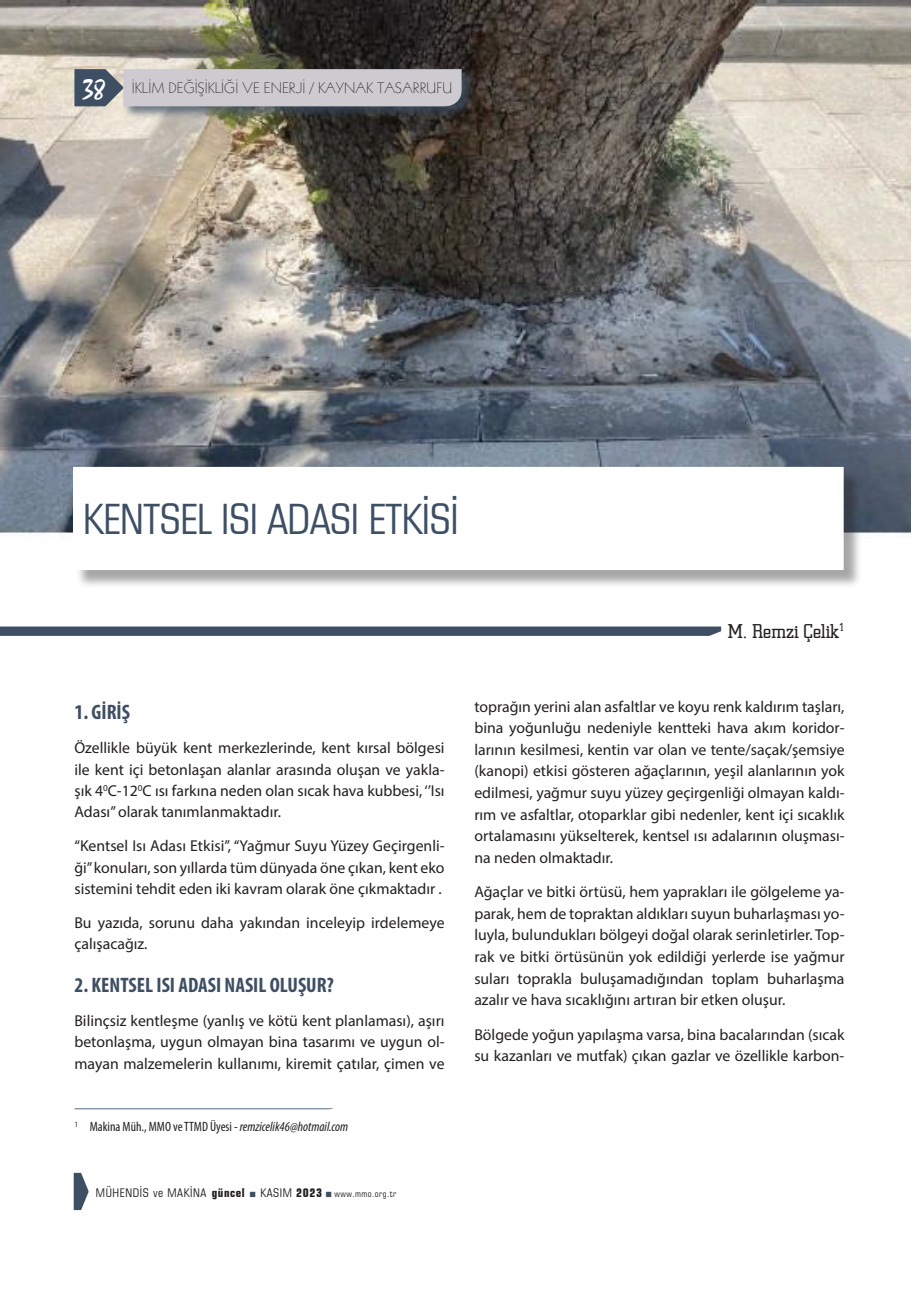
<style>
.page{position:relative;width:919px;height:1289px;background:#fff}
.page>*{position:absolute;margin:0;border:0;box-sizing:border-box;transform-origin:0 0}
.t1{font:condensed 42px "Square 721 BT";letter-spacing:-.01em;color:#3e4f64}
.t2{font:700 condensed 21px "Myriad Pro";color:#3e4f64}
.t3{font:300 20.25px "Square Slabserif 711 BT";color:#231f20}
.t4{font:15.75px/21.6px "Myriad Pro";color:#231f20;text-align:justify}
.t5{font:15px "Geometric 231 BT Light C";color:#231f20}
.t6{font:condensed 13.5px "Myriad Pro";color:#231f20}
.t7{font:condensed 12px "Square 721 BT";letter-spacing:.05em;color:#231f20}
.t8{font:condensed 9px "Square 721 BT";letter-spacing:.05em;color:#231f20}
.s1{font-family:"TR Mystical Plain";font-size:27px;color:#fff}
.s2{font-style:italic}
.s3{font-weight:700}
.s4{font-size:12px}
.s5{font-weight:700;font-size:12px}
</style>
<div class="page">
<img style="left:0;top:0;width:910px;height:535px">
<div style="left:121px;top:67px;width:355px;height:53px;background:#3e4f64;opacity:.75"></div>
<svg style="left:74px;top:69px;width:387px;height:37px;background:#bfbdc4"></svg>
<svg style="left:74px;top:1172px;width:14px;height:37px"></svg>
<svg style="left:75px;top:1108px;width:258px;height:1px"></svg>
<svg style="left:0;top:626px;width:721px;height:10px;background:#4a5a6e"></svg>
<div style="left:76px;top:469px;width:786px;height:119px;background:#231f20;opacity:.4"></div>
<div style="left:74px;top:467px;width:768px;height:102px;background:#fff"></div>
<p class="t5" style="left:82px;top:79px;width:371px"><span class="s1">38</span> İKLİM DEĞİŞİKLİĞİ VE ENERJİ / KAYNAK TASARRUFU</p>
<h1 class="t1" style="left:83px;top:494px;width:377px">KENTSEL ISI ADASI ETKİSİ</h1>
<h2 class="t2" style="left:74px;top:699px;width:57px">1. GİRİŞ</h2>
<p class="t4" style="left:74px;top:737px;width:371px">Özellikle büyük kent merkezlerinde, kent kırsal bölgesi ile kent içi betonlaşan alanlar arasında oluşan ve yakla&shy;şık 4<sup>0</sup>C-12<sup>0</sup>C ısı farkına neden olan sıcak hava kubbesi, ‘’Isı Adası’’ olarak tanımlanmaktadır.</p>
<p class="t4" style="left:74px;top:835px;width:371px">“Kentsel Isı Adası Etkisi”, “Yağmur Suyu Yüzey Geçirgenli&shy;ği” konuları, son yıllarda tüm dünyada öne çıkan, kent eko sistemini tehdit eden iki kavram olarak öne çıkmaktadır .</p>
<p class="t4" style="left:74px;top:911px;width:371px">Bu yazıda, sorunu daha yakından inceleyip irdelemeye çalışacağız.</p>
<h2 class="t2" style="left:74px;top:971px;width:261px">2. KENTSEL ISI ADASI NASIL OLUŞUR?</h2>
<p class="t4" style="left:74px;top:1009px;width:371px">Bilinçsiz kentleşme (yanlış ve kötü kent planlaması), aşırı betonlaşma, uygun olmayan bina tasarımı ve uygun ol&shy;mayan malzemelerin kullanımı, kiremit çatılar, çimen ve</p>
<p class="t6" style="left:75px;top:1118px;width:275px"><sup>1</sup> Makina Müh., MMO ve TTMD Üyesi - <span class="s2">remzicelik46@hotmail.com</span></p>
<p class="t7" style="left:96px;top:1185px;width:150px">MÜHENDİS ve MAKİNA <span class="s3">güncel</span></p>
<p class="t8" style="left:260px;top:1188px;width:137px"><span class="s4">KASIM</span> <span class="s5">2023</span> www.mmo.org.tr</p>
<p class="t3" style="left:727px;top:618px;width:118px">M. Remzi Çelik<sup>1</sup></p>
<p class="t4" style="left:474px;top:695px;width:371px">toprağın yerini alan asfaltlar ve koyu renk kaldırım taşları, bina yoğunluğu nedeniyle kentteki hava akım koridor&shy;larının kesilmesi, kentin var olan ve tente/saçak/şemsiye (kanopi) etkisi gösteren ağaçlarının, yeşil alanlarının yok edilmesi, yağmur suyu yüzey geçirgenliği olmayan kaldı&shy;rım ve asfaltlar, otoparklar gibi nedenler, kent içi sıcaklık ortalamasını yükselterek, kentsel ısı adalarının oluşması&shy;na neden olmaktadır.</p>
<p class="t4" style="left:474px;top:880px;width:371px">Ağaçlar ve bitki örtüsü, hem yaprakları ile gölgeleme ya&shy;parak, hem de topraktan aldıkları suyun buharlaşması yo&shy;luyla, bulundukları bölgeyi doğal olarak serinletirler. Top&shy;rak ve bitki örtüsünün yok edildiği yerlerde ise yağmur suları toprakla buluşamadığından toplam buharlaşma azalır ve hava sıcaklığını artıran bir etken oluşur.</p>
<p class="t4" style="left:474px;top:1023px;width:371px">Bölgede yoğun yapılaşma varsa, bina bacalarından (sıcak su kazanları ve mutfak) çıkan gazlar ve özellikle karbon-</p>
</div>
